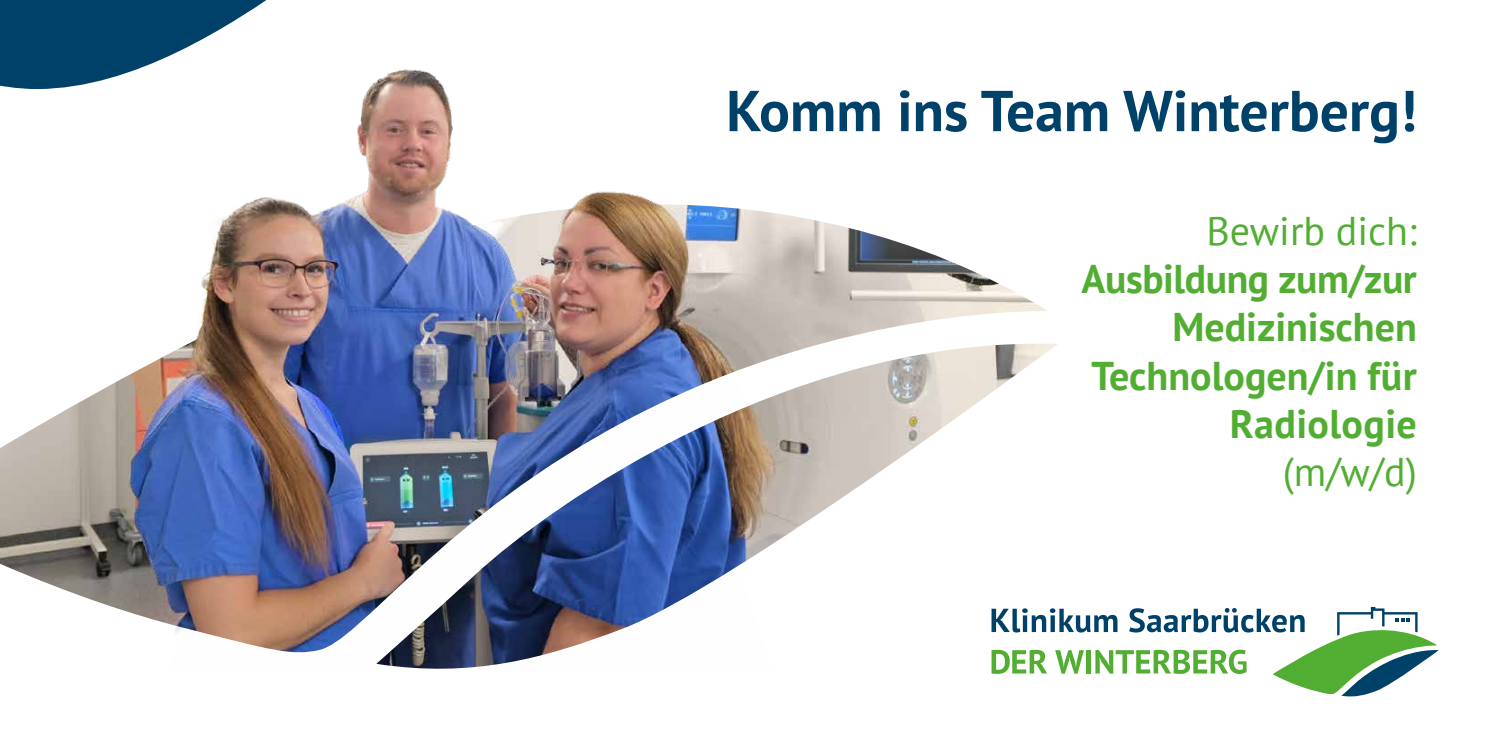
<style>
.page{position:relative;width:1489px;height:745px;background:#fff}
.page>*{position:absolute;margin:0;border:0;box-sizing:border-box;transform-origin:0 0}
.t1{font:700 57.5px "PT Sans";color:#004169}
.t2{font:700 40px/48px "PT Sans";color:#52ae32;text-align:right}
.t3{font:40px "PT Sans";color:#52ae32}
</style>
<div class="page">
<svg style="left:991px;top:607px;width:446px;height:90px"></svg>
<svg style="left:0;top:0;width:267px;height:57px"></svg>
<img style="left:0;top:57px;width:1057px;height:611px">
<h1 class="t1" style="left:726px;top:73px;width:692px">Komm ins Team Winterberg!</h1>
<p class="t3" style="left:1206px;top:205px;width:212px">Bewirb dich:</p>
<p class="t2" style="left:1081px;top:254px;width:337px">Ausbildung zum/zur<br>Medizinischen<br>Technologen/in für<br>Radiologie</p>
<p class="t3" style="left:1282px;top:445px;width:136px">(m/w/d)</p>
</div>
